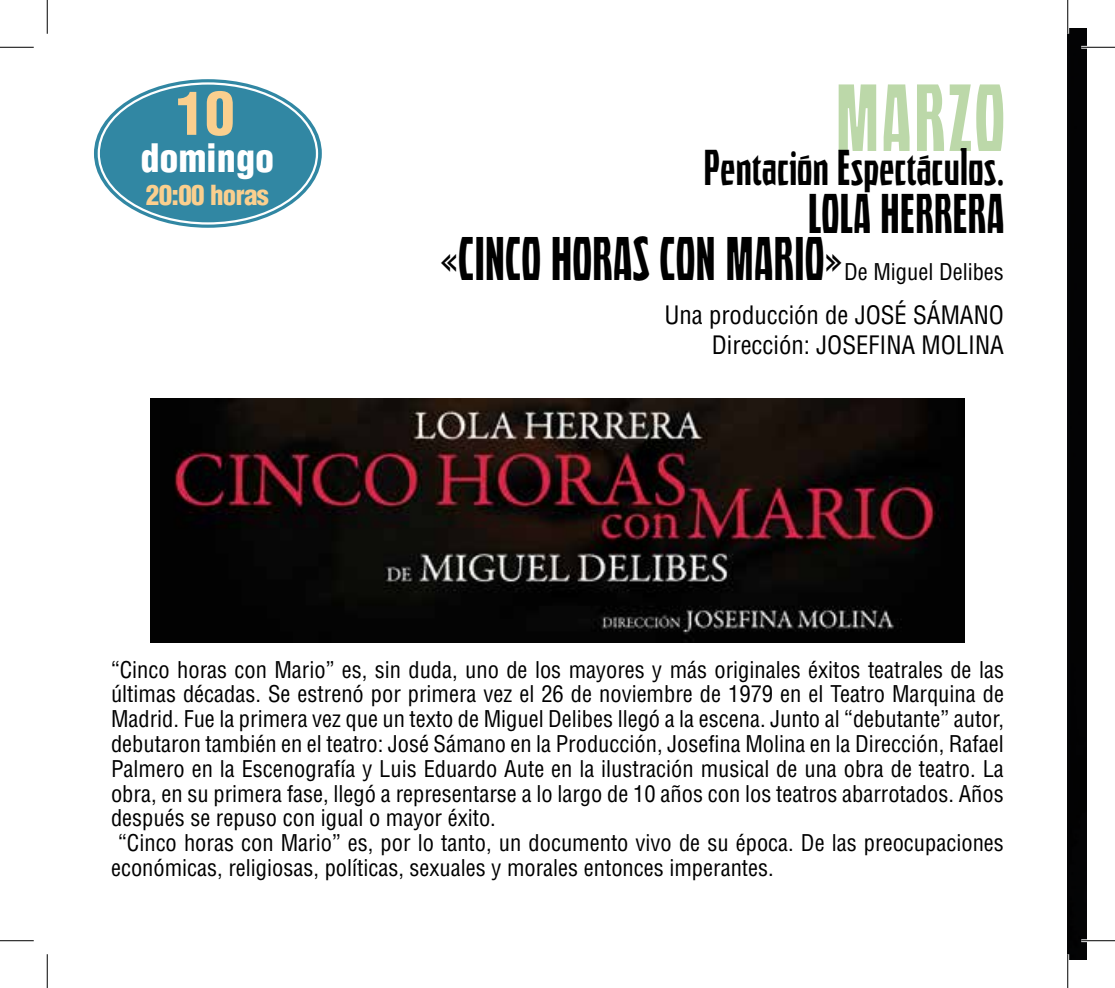
<style>
.page{position:relative;width:1115px;height:988px;background:#fff}
.page>*{position:absolute;margin:0;border:0;box-sizing:border-box;transform-origin:0 0}
.t1{font:76.5px "Quasix";letter-spacing:.05em;color:#bcd8a9}
.t2{font:900 condensed 58.5px "Helvetica LT Std";color:#facf8e}
.t3{font:49.5px "Quasix";letter-spacing:.025em;color:#000}
.t4{font:45px "Quasix";letter-spacing:.025em;color:#000}
.t5{font:40.5px "Quasix";letter-spacing:.025em;color:#000}
.t6{font:900 condensed 38.25px "Helvetica LT Std";color:#fff}
.t7{font:900 condensed 27px "Helvetica LT Std";letter-spacing:-.025em;color:#facf8e}
.t8{font:condensed 24.75px/29.7px "Helvetica LT Std";color:#000;text-align:right}
.t9{font:condensed 22.5px "Helvetica LT Std";color:#000}
.s1{font-family:"Helvetica LT Std";font-stretch:condensed;font-size:22.5px}
</style>
<div class="page">
<div style="left:94px;top:79px;width:228px;height:149px;background:#3187a3;border-radius:50%"></div>
<div style="left:1068px;top:28px;width:19px;height:931px;background:#030304"></div>
<img style="left:150px;top:398px;width:815px;height:244px">
<hr style="left:1081px;top:46px;width:34px;height:3px;background:#fff">
<hr style="left:1081px;top:939px;width:34px;height:3px;background:#fff">
<hr style="left:1066px;top:0;width:3px;height:34px;background:#fff">
<hr style="left:1066px;top:954px;width:3px;height:33px;background:#fff">
<hr style="left:0;top:47px;width:34px;height:1px;background:#000">
<hr style="left:1081px;top:47px;width:34px;height:1px;background:#000">
<hr style="left:0;top:940px;width:34px;height:1px;background:#000">
<hr style="left:1081px;top:940px;width:34px;height:1px;background:#000">
<hr style="left:47px;top:0;width:1px;height:34px;background:#000">
<hr style="left:47px;top:954px;width:1px;height:33px;background:#000">
<hr style="left:1067px;top:0;width:1px;height:34px;background:#000">
<hr style="left:1067px;top:954px;width:1px;height:33px;background:#000">
<h2 class="t2" style="left:176px;top:76px;width:60px">10</h2>
<h3 class="t6" style="left:140px;top:133px;width:135px">domingo</h3>
<p class="t7" style="left:146px;top:178px;width:124px">20:00 horas</p>
<h1 class="t1" style="left:836px;top:74px;width:169px">MARZO</h1>
<h3 class="t5" style="left:704px;top:145px;width:301px">Pentación Espectáculos.</h3>
<h3 class="t4" style="left:808px;top:187px;width:197px">LOLA HERRERA</h3>
<h3 class="t3" style="left:440px;top:230px;width:566px">«CINCO HORAS CON MARIO»<span class="s1">De Miguel Delibes</span></h3>
<p class="t8" style="left:664px;top:300px;width:341px">Una producción de JOSÉ SÁMANO<br>Dirección: JOSEFINA MOLINA</p>
<p class="t9" style="left:111px;top:655px;width:894px">“Cinco horas con Mario” es, sin duda, uno de los mayores y más originales éxitos teatrales de las</p>
<p class="t9" style="left:111px;top:680px;width:894px">últimas décadas. Se estrenó por primera vez el 26 de noviembre de 1979 en el Teatro Marquina de</p>
<p class="t9" style="left:111px;top:705px;width:894px">Madrid. Fue la primera vez que un texto de Miguel Delibes llegó a la escena. Junto al “debutante” autor,</p>
<p class="t9" style="left:111px;top:729px;width:894px">debutaron también en el teatro: José Sámano en la Producción, Josefina Molina en la Dirección, Rafael</p>
<p class="t9" style="left:111px;top:754px;width:894px">Palmero en la Escenografía y Luis Eduardo Aute en la ilustración musical de una obra de teatro. La</p>
<p class="t9" style="left:111px;top:779px;width:894px">obra, en su primera fase, llegó a representarse a lo largo de 10 años con los teatros abarrotados. Años</p>
<p class="t9" style="left:111px;top:804px;width:386px">después se repuso con igual o mayor éxito.</p>
<p class="t9" style="left:118px;top:828px;width:887px">“Cinco horas con Mario” es, por lo tanto, un documento vivo de su época. De las preocupaciones</p>
<p class="t9" style="left:111px;top:853px;width:664px">económicas, religiosas, políticas, sexuales y morales entonces imperantes.</p>
</div>
